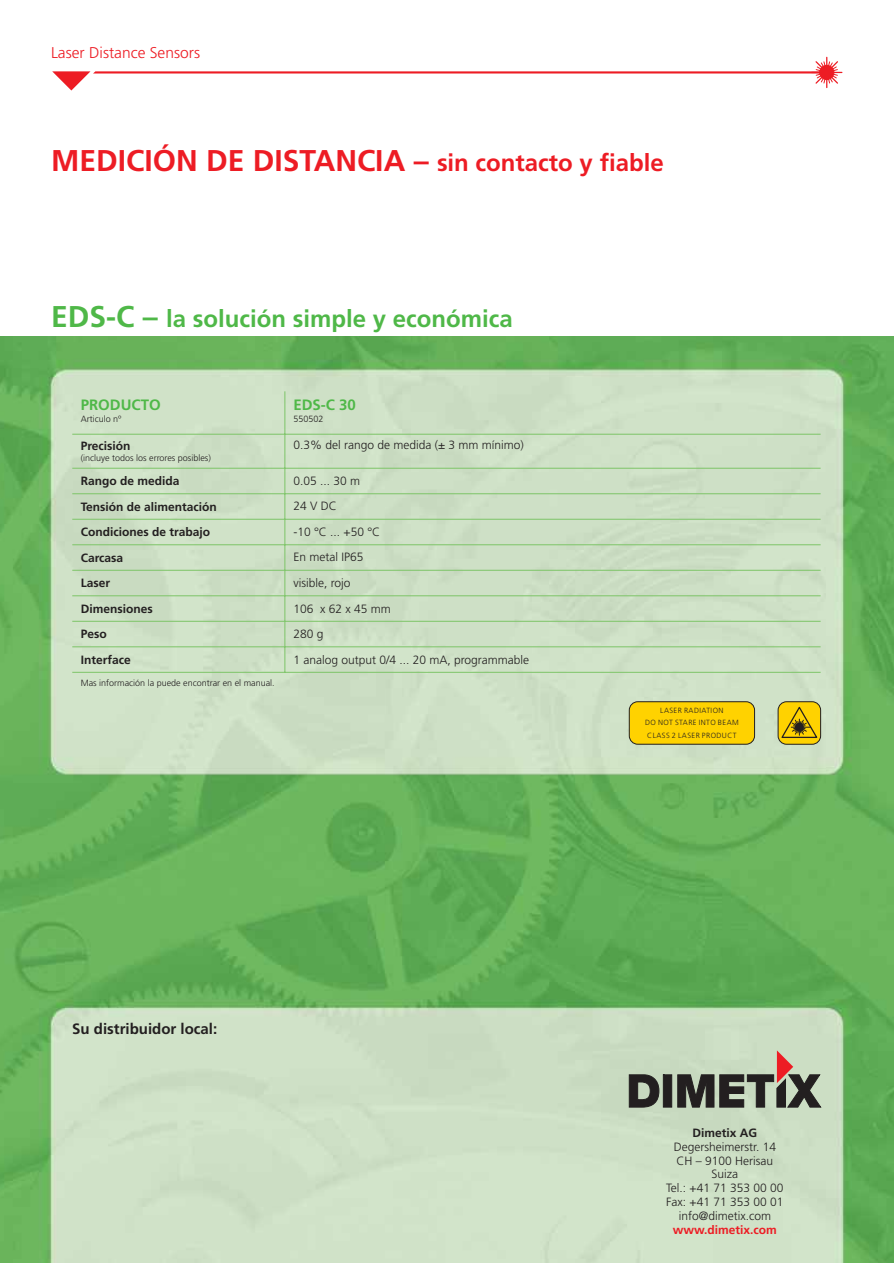
<style>
.page{position:relative;width:894px;height:1263px;background:#fff}
.page>*{position:absolute;margin:0;border:0;box-sizing:border-box;transform-origin:0 0}
.t1{font:300 30px "Frutiger LT Com";color:#ed1c24}
.t2{font:300 24px "Frutiger LT Com";color:#4fb848}
.t3{font:300 15.6px "Frutiger LT Com";color:#ed1c24}
.t4{font:300 15px "Frutiger LT Com";color:#231f20}
.t5{font:300 15px "Frutiger LT Com";color:#4fb848}
.t6{font:300 12px/14px "Frutiger LT Com";color:#231f20;text-align:center}
.t7{font:300 12px "Frutiger LT Com";color:#231f20}
.t8{font:300 12px "Frutiger LT Com";color:#ed1c24}
.t9{font:300 9px "Frutiger LT Com";color:#231f20}
.t10{font:300 9px "Frutiger 45";color:#231f20}
.t11{font:300 7.5px/12.1px "Frutiger LT Com";letter-spacing:.055em;color:#231f20;text-align:center}
.s1{font-size:24px}
.s2{font-size:30px}
</style>
<div class="page">
<img style="left:0;top:336px;width:894px;height:927px">
<svg style="left:52px;top:56px;width:791px;height:35px"></svg>
<div style="left:820px;top:65px;width:14px;height:15px;background:#ed1c24;border:1px solid #ed1c24;border-radius:50%"></div>
<svg style="left:629px;top:1075px;width:43px;height:32px"></svg>
<svg style="left:678px;top:1075px;width:36px;height:32px"></svg>
<svg style="left:720px;top:1050px;width:101px;height:57px;background:#939384"></svg>
<div style="left:629px;top:702px;width:126px;height:42px;background:#ffd200;border-radius:8px"></div>
<div style="left:629px;top:701px;width:126px;height:44px;border:1px solid #231f20;border-radius:8px"></div>
<div style="left:778px;top:702px;width:43px;height:42px;background:#ffd200;border-radius:9px"></div>
<div style="left:778px;top:701px;width:43px;height:44px;border:1px solid #231f20;border-radius:9px"></div>
<svg style="left:780px;top:705px;width:39px;height:33px"></svg>
<svg style="left:71px;top:390px;width:751px;height:284px;background:#cadec2"></svg>
<h3 class="t3" style="left:51px;top:47px;width:151px">Laser Distance Sensors</h3>
<h1 class="t1" style="left:51px;top:149px;width:614px">MEDICIÓN DE DISTANCIA – <span class="s1">sin contacto y fiable</span></h1>
<h2 class="t2" style="left:51px;top:309px;width:463px"><span class="s2">EDS-C –</span> la solución simple y económica</h2>
<p class="t5" style="left:81px;top:398px;width:82px">PRODUCTO</p>
<p class="t9" style="left:81px;top:415px;width:42px">Articulo nº</p>
<p class="t7" style="left:81px;top:441px;width:51px">Precisión</p>
<p class="t9" style="left:81px;top:455px;width:132px">(incluye todos los errores posibles)</p>
<p class="t5" style="left:293px;top:398px;width:64px">EDS-C 30</p>
<p class="t9" style="left:293px;top:415px;width:32px">550502</p>
<p class="t6" style="left:293px;top:440px;width:232px">0.3% del rango de medida (± 3 mm mínimo)</p>
<p class="t7" style="left:81px;top:476px;width:100px">Rango de medida</p>
<p class="t6" style="left:293px;top:475px;width:68px">0.05 ... 30 m</p>
<p class="t7" style="left:81px;top:502px;width:138px">Tensión de alimentación</p>
<p class="t6" style="left:293px;top:501px;width:45px">24 V DC</p>
<p class="t7" style="left:81px;top:527px;width:131px">Condiciones de trabajo</p>
<p class="t6" style="left:293px;top:526px;width:88px">-10 °C ... +50 °C</p>
<p class="t7" style="left:81px;top:553px;width:44px">Carcasa</p>
<p class="t6" style="left:293px;top:552px;width:71px">En metal IP65</p>
<p class="t7" style="left:81px;top:578px;width:31px">Laser</p>
<p class="t6" style="left:293px;top:577px;width:59px">visible, rojo</p>
<p class="t7" style="left:81px;top:604px;width:73px">Dimensiones</p>
<p class="t6" style="left:293px;top:603px;width:99px">106 x 62 x 45 mm</p>
<p class="t7" style="left:81px;top:629px;width:27px">Peso</p>
<p class="t6" style="left:293px;top:628px;width:32px">280 g</p>
<p class="t7" style="left:81px;top:655px;width:52px">Interface</p>
<p class="t6" style="left:293px;top:654px;width:237px">1 analog output 0/4 ... 20 mA, programmable</p>
<p class="t10" style="left:81px;top:677px;width:195px">Mas información la puede encontrar en el manual.</p>
<p class="t4" style="left:72px;top:1023px;width:147px">Su distribuidor local:</p>
<p class="t11" style="left:645px;top:705px;width:95px">LASER RADIATION<br>DO NOT STARE INTO BEAM<br>CLASS 2 LASER PRODUCT</p>
<p class="t7" style="left:693px;top:1128px;width:66px">Dimetix AG</p>
<p class="t6" style="left:666px;top:1141px;width:119px">Degersheimerstr. 14<br>CH 9100 Herisau<br>Suiza<br>Tel.: +41 71 353 00 00<br>Fax: +41 71 353 00 01 info@dimetix.com</p>
<p class="t6" style="left:696px;top:1155px;width:7px">–</p>
<p class="t8" style="left:673px;top:1225px;width:106px">www.dimetix.com</p>
</div>
